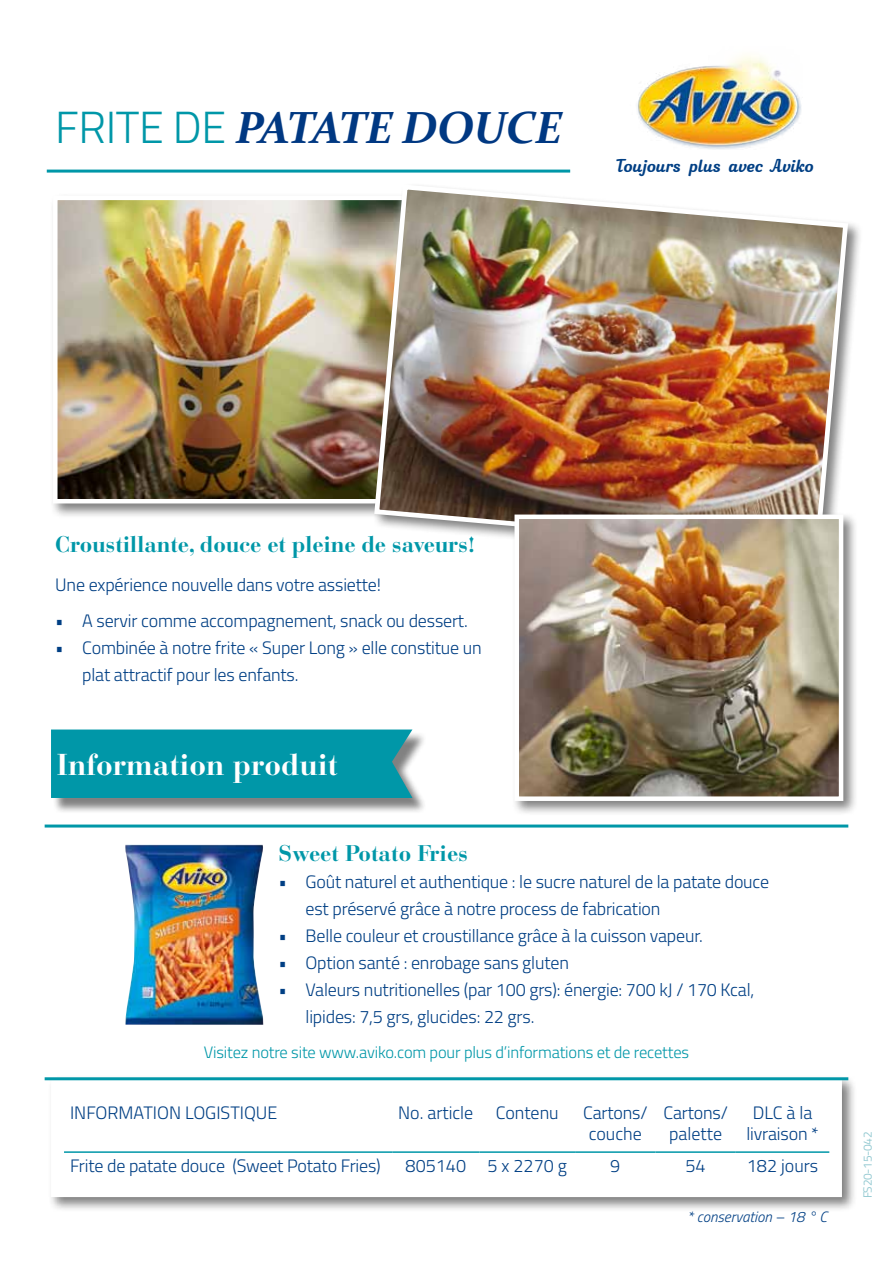
<style>
.page{position:relative;width:893px;height:1263px;background:#fff}
.page>*{position:absolute;margin:0;border:0;box-sizing:border-box;transform-origin:0 0}
.t1{font:italic 700 45px "Constantia";letter-spacing:-.02em;color:#003882}
.t2{font:700 30px "Bauer Bodoni Std";color:#fff}
.t3{font:700 22.5px "Bauer Bodoni Std";letter-spacing:-.01em;color:#0097a8}
.t4{font:21px "softipenscript";color:#003f84}
.t5{font:300 18px/21.6px "Titillium";letter-spacing:-.01em;color:#003f84;text-align:center}
.t6{font:300 16.5px "Titillium";letter-spacing:-.01em;color:#0097a8}
.t7{font:italic 300 15px "Titillium";color:#003f84}
.t8{font:12px "Titillium";letter-spacing:-.03em;color:#95cad2}
.s1{font-family:"Titillium";font-weight:300;font-style:normal;color:#0097a8}
</style>
<div class="page">
<img style="left:637px;top:55px;width:164px;height:95px">
<hr style="left:47px;top:170px;width:523px;height:3px;background:#0097a8">
<hr style="left:45px;top:824px;width:803px;height:3px;background:#0097a8">
<div style="left:48px;top:1075px;width:809px;height:137px;background:#000;opacity:.5"></div>
<div style="left:53px;top:1080px;width:787px;height:115px;background:#fff"></div>
<hr style="left:64px;top:1151px;width:328px;height:2px;background:#0097a8">
<hr style="left:392px;top:1151px;width:87px;height:2px;background:#0097a8">
<hr style="left:479px;top:1151px;width:96px;height:2px;background:#0097a8">
<hr style="left:575px;top:1151px;width:80px;height:2px;background:#0097a8">
<hr style="left:655px;top:1151px;width:81px;height:2px;background:#0097a8">
<hr style="left:736px;top:1151px;width:93px;height:2px;background:#0097a8">
<div style="left:51px;top:1077px;width:791px;height:120px;border:4px solid #fff"></div>
<img style="left:125px;top:844px;width:139px;height:181px">
<div style="left:53px;top:731px;width:374px;height:83px;background:#000;opacity:.5"></div>
<div style="left:51px;top:729px;width:361px;height:69px;background:#0097a8"></div>
<hr style="left:45px;top:1077px;width:803px;height:3px;background:#0097a8">
<div style="left:50px;top:193px;width:447px;height:326px;background:#000;opacity:.5"></div>
<img style="left:58px;top:201px;width:314px;height:297px">
<div style="left:53px;top:196px;width:429px;height:307px;border:4px solid #fff"></div>
<div style="left:372px;top:182px;width:491px;height:386px;background:#000;opacity:.5"></div>
<img style="left:372px;top:182px;width:479px;height:373px">
<div style="left:512px;top:512px;width:346px;height:304px;background:#000;opacity:.5"></div>
<img style="left:519px;top:519px;width:319px;height:277px">
<div style="left:514px;top:514px;width:329px;height:287px;border:4px solid #fff"></div>
<h1 class="t1" style="left:55px;top:96px;width:508px"><span class="s1">FRITE DE</span> PATATE DOUCE</h1>
<p class="t4" style="left:616px;top:154px;width:199px">Toujours plus avec Aviko</p>
<p class="t3" style="left:55px;top:531px;width:421px">Croustillante, douce et pleine de saveurs!</p>
<p class="t5" style="left:55px;top:573px;width:327px">Une expérience nouvelle dans votre assiette!</p>
<p class="t5" style="left:55px;top:609px;width:414px">• A servir comme accompagnement, snack ou dessert.</p>
<p class="t5" style="left:82px;top:634px;width:401px;line-height:27px;text-align:left;text-indent:-27px">• Combinée à notre frite « Super Long » elle constitue un plat attractif pour les enfants.</p>
<h2 class="t2" style="left:57px;top:746px;width:283px">Information produit</h2>
<p class="t3" style="left:279px;top:839px;width:191px">Sweet Potato Fries</p>
<p class="t5" style="left:306px;top:867px;width:465px;line-height:27px;text-align:left;text-indent:-27px">• Goût naturel et authentique : le sucre naturel de la patate douce est préservé grâce à notre process de fabrication</p>
<p class="t5" style="left:279px;top:924px;width:426px">• Belle couleur et croustillance grâce à la cuisson vapeur.</p>
<p class="t5" style="left:279px;top:951px;width:292px">• Option santé : enrobage sans gluten</p>
<p class="t5" style="left:306px;top:975px;width:450px;line-height:27px;text-align:left;text-indent:-27px">• Valeurs nutritionelles (par 100 grs): énergie: 700 kJ / 170 Kcal, lipides: 7,5 grs, glucides: 22 grs.</p>
<p class="t6" style="left:204px;top:1040px;width:487px">Visitez notre site www.aviko.com pour plus d’informations et de recettes</p>
<p class="t5" style="left:70px;top:1101px;width:209px">INFORMATION LOGISTIQUE</p>
<p class="t5" style="left:398px;top:1101px;width:162px">No. article Contenu</p>
<p class="t5" style="left:583px;top:1101px;width:66px">Cartons/ couche</p>
<p class="t5" style="left:663px;top:1101px;width:66px">Cartons/ palette</p>
<p class="t5" style="left:746px;top:1101px;width:74px">DLC à la livraison *</p>
<p class="t5" style="left:70px;top:1153px;width:312px">Frite de patate douce (Sweet Potato Fries)</p>
<p class="t5" style="left:406px;top:1153px;width:163px">805140 5 x 2270 g</p>
<p class="t5" style="left:610px;top:1153px;width:12px">9</p>
<p class="t5" style="left:685px;top:1153px;width:22px">54</p>
<p class="t5" style="left:747px;top:1153px;width:73px">182 jours</p>
<p class="t7" style="left:687px;top:1206px;width:141px">* conservation – 18 ° C</p>
<p class="t8" style="left:859px;top:1198px;width:68px;rotate:-90deg">FS20-15-042</p>
</div>
